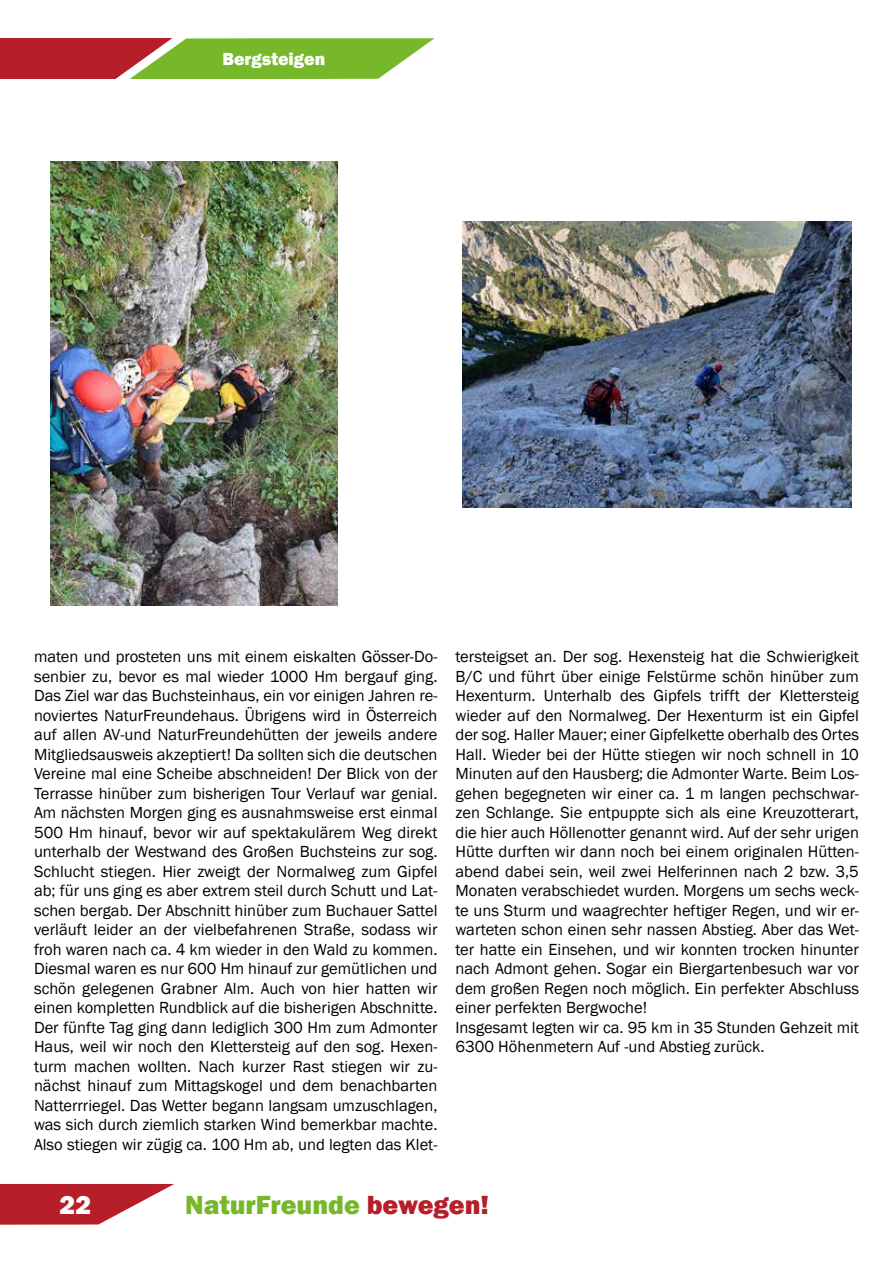
<style>
.page{position:relative;width:893px;height:1263px;background:#fff}
.page>*{position:absolute;margin:0;border:0;box-sizing:border-box;transform-origin:0 0}
.t1{font:800 27px "Franklin Gothic";color:#76b82a}
.t2{font:800 27px "Franklin Gothic";color:#fff}
.t3{font:800 18px "Franklin Gothic";color:#fff}
.t4{font:16.5px/19.5px "Franklin Gothic";color:#000;text-align:justify}
.s1{color:#b61f29}
</style>
<div class="page">
<div style="left:0;top:38px;width:174px;height:41px;background:#b61f29"></div>
<svg style="left:115px;top:38px;width:320px;height:41px"></svg>
<svg style="left:0;top:1184px;width:174px;height:41px"></svg>
<img style="left:51px;top:162px;width:286px;height:444px">
<img style="left:463px;top:221px;width:389px;height:286px">
<p class="t3" style="left:222px;top:47px;width:104px">Bergsteigen</p>
<p class="t4" style="left:34px;top:647px;width:405px">maten und prosteten uns mit einem eiskalten Gösser-Do&shy;senbier zu, bevor es mal wieder 1000 Hm bergauf ging.<br>Das Ziel war das Buchsteinhaus, ein vor einigen Jahren re&shy;noviertes NaturFreundehaus. Übrigens wird in Österreich auf allen AV-und NaturFreundehütten der jeweils andere Mitgliedsausweis akzeptiert! Da sollten sich die deutschen Vereine mal eine Scheibe abschneiden! Der Blick von der Terrasse hinüber zum bisherigen Tour Verlauf war genial.<br>Am nächsten Morgen ging es ausnahmsweise erst einmal 500 Hm hinauf, bevor wir auf spektakulärem Weg direkt unterhalb der Westwand des Großen Buchsteins zur sog.<br>Schlucht stiegen. Hier zweigt der Normalweg zum Gipfel ab; für uns ging es aber extrem steil durch Schutt und Lat&shy;schen bergab. Der Abschnitt hinüber zum Buchauer Sattel verläuft leider an der vielbefahrenen Straße, sodass wir froh waren nach ca. 4 km wieder in den Wald zu kommen.<br>Diesmal waren es nur 600 Hm hinauf zur gemütlichen und schön gelegenen Grabner Alm. Auch von hier hatten wir einen kompletten Rundblick auf die bisherigen Abschnitte.<br>Der fünfte Tag ging dann lediglich 300 Hm zum Admonter Haus, weil wir noch den Klettersteig auf den sog. Hexen&shy;turm machen wollten. Nach kurzer Rast stiegen wir zu&shy;nächst hinauf zum Mittagskogel und dem benachbarten Natterrriegel. Das Wetter begann langsam umzuschlagen, was sich durch ziemlich starken Wind bemerkbar machte.<br>Also stiegen wir zügig ca. 100 Hm ab, und legten das Klet-</p>
<p class="t4" style="left:455px;top:647px;width:405px;text-align:left">tersteigset an. Der sog. Hexensteig hat die Schwierigkeit B/C und führt über einige Felstürme schön hinüber zum Hexenturm. Unterhalb des Gipfels trifft der Klettersteig wieder auf den Normalweg. Der Hexenturm ist ein Gipfel der sog. Haller Mauer; einer Gipfelkette oberhalb des Ortes Hall. Wieder bei der Hütte stiegen wir noch schnell in 10<br>Minuten auf den Hausberg; die Admonter Warte. Beim Los&shy;gehen begegneten wir einer ca. 1 m langen pechschwar&shy;zen Schlange. Sie entpuppte sich als eine Kreuzotterart, die hier auch Höllenotter genannt wird. Auf der sehr urigen Hütte durften wir dann noch bei einem originalen Hütten&shy;abend dabei sein, weil zwei Helferinnen nach 2 bzw. 3,5<br>Monaten verabschiedet wurden. Morgens um sechs weck&shy;te uns Sturm und waagrechter heftiger Regen, und wir er&shy;warteten schon einen sehr nassen Abstieg. Aber das Wet&shy;ter hatte ein Einsehen, und wir konnten trocken hinunter nach Admont gehen. Sogar ein Biergartenbesuch war vor dem großen Regen noch möglich. Ein perfekter Abschluss einer perfekten Bergwoche!<br>Insgesamt legten wir ca. 95 km in 35 Stunden Gehzeit mit 6300 Höhenmetern Auf -und Abstieg zurück.</p>
<h1 class="t2" style="left:60px;top:1187px;width:33px">22</h1>
<h1 class="t1" style="left:185px;top:1187px;width:305px">NaturFreunde <span class="s1">bewegen!</span></h1>
</div>
